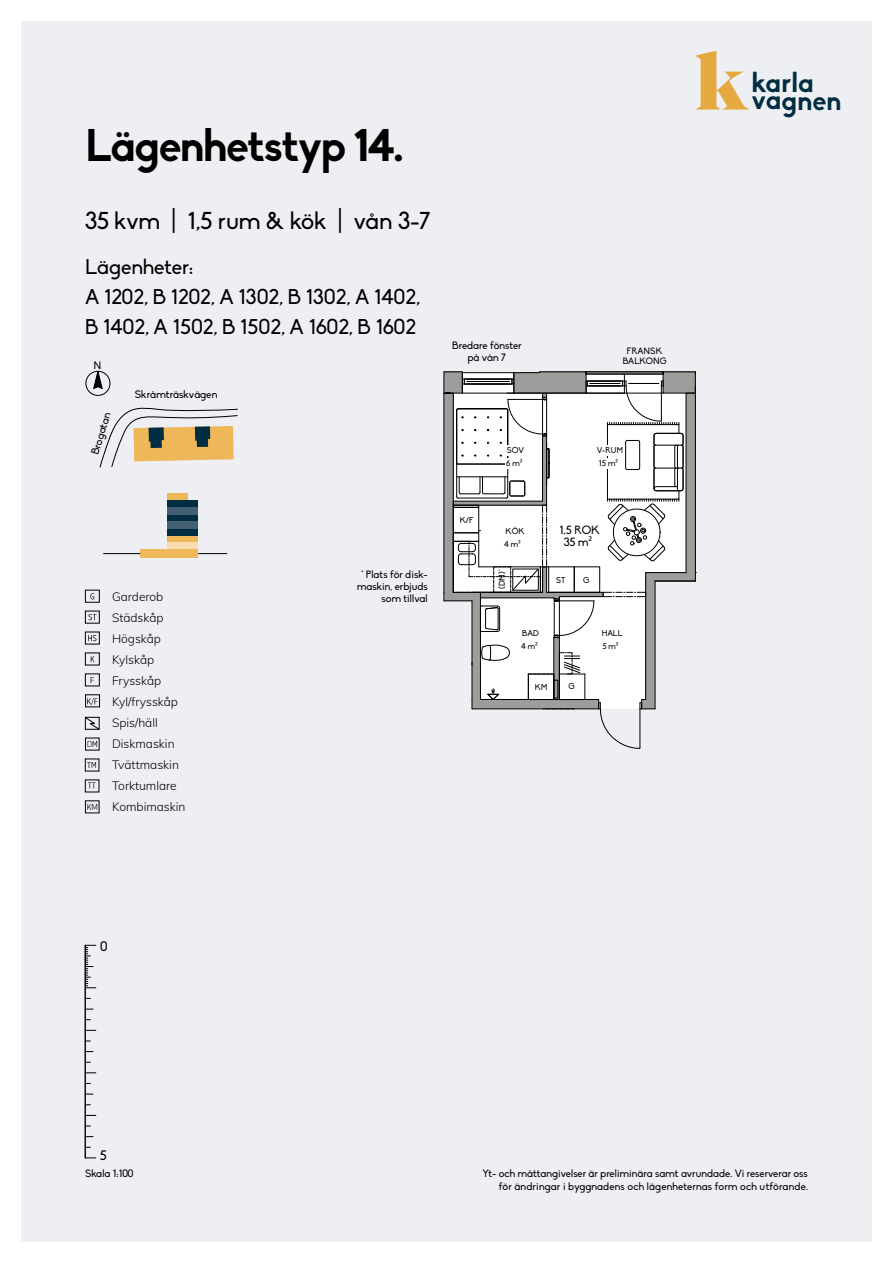
<style>
.page{position:relative;width:893px;height:1263px;background:#fff}
.page>*{position:absolute;margin:0;border:0;box-sizing:border-box;transform-origin:0 0}
.t1{font:900 82.65px "Mixta Sharp";color:#e5a940;scale:1.11 1}
.t2{font:700 45px "Biko";letter-spacing:-.03em;color:#000}
.t3{font:700 27.6px "Biko";letter-spacing:-.005em;color:#002d41}
.t4{font:24px "Biko";color:#000}
.t5{font:21px/30px "Biko";color:#000}
.t6{font:13.5px "Biko";color:#000}
.t7{font:12px "Mulish";color:#000}
.t8{font:12px "Biko";color:#000}
.t9{font:11.7px "Biko";color:#000}
.t10{font:10.65px "Biko";color:#000}
.t11{font:10.5px/12px "Biko";color:#000;text-align:right}
.t12{font:9px/10.5px "Biko";color:#000;text-align:center}
.t13{font:8.25px "Biko";letter-spacing:-.005em;color:#000}
.s1{font-family:"Helsinki";font-weight:100;font-size:8.7px}
.s2{font-family:"ISOCPEUR"}
</style>
<div class="page">
<div style="left:0;top:0;width:893px;height:1263px;background:#edeff3;border:21px solid #fff"></div>
<div style="left:85px;top:371px;width:25px;height:25px;border:1px solid #000;border-radius:50%"></div>
<svg style="left:92px;top:370px;width:11px;height:19px"></svg>
<div style="left:168px;top:493px;width:20px;height:7px;background:#eeb85a"></div>
<div style="left:168px;top:535px;width:30px;height:7px;background:#eeb85a"></div>
<div style="left:168px;top:542px;width:30px;height:8px;background:#f8dbaf"></div>
<div style="left:140px;top:550px;width:58px;height:8px;background:#eeb85a"></div>
<hr style="left:103px;top:553px;width:37px;height:1px;background:#000">
<svg style="left:198px;top:553px;width:29px;height:1px"></svg>
<svg style="left:90px;top:593px;width:4px;height:6px"></svg>
<div style="left:85px;top:590px;width:15px;height:12px;border:1px solid #000"></div>
<svg style="left:88px;top:614px;width:8px;height:6px"></svg>
<div style="left:85px;top:611px;width:15px;height:12px;border:1px solid #000"></div>
<svg style="left:91px;top:656px;width:4px;height:6px"></svg>
<div style="left:85px;top:653px;width:15px;height:12px;border:1px solid #000"></div>
<svg style="left:91px;top:677px;width:3px;height:6px"></svg>
<div style="left:85px;top:673px;width:15px;height:13px;border:1px solid #000"></div>
<div style="left:85px;top:694px;width:15px;height:13px;border:1px solid #000"></div>
<svg style="left:87px;top:698px;width:11px;height:7px"></svg>
<svg style="left:87px;top:762px;width:9px;height:6px"></svg>
<div style="left:85px;top:759px;width:14px;height:12px;border:1px solid #000"></div>
<svg style="left:88px;top:782px;width:8px;height:6px"></svg>
<div style="left:85px;top:779px;width:14px;height:13px;border:1px solid #000"></div>
<svg style="left:88px;top:741px;width:9px;height:6px"></svg>
<div style="left:85px;top:632px;width:15px;height:12px;border:1px solid #000"></div>
<svg style="left:88px;top:635px;width:8px;height:6px"></svg>
<svg style="left:85px;top:717px;width:15px;height:13px"></svg>
<svg style="left:86px;top:945px;width:10px;height:43px"></svg>
<hr style="left:85px;top:945px;width:1px;height:213px;background:#000">
<svg style="left:443px;top:371px;width:253px;height:378px"></svg>
<div style="left:602px;top:641px;width:15px;height:10px;background:#fff"></div>
<div style="left:602px;top:628px;width:16px;height:10px;background:#fff"></div>
<div style="left:168px;top:528px;width:30px;height:7px;background:#002d41"></div>
<div style="left:168px;top:514px;width:30px;height:7px;background:#002d41"></div>
<div style="left:168px;top:521px;width:30px;height:7px;background:#425f74"></div>
<div style="left:168px;top:500px;width:30px;height:7px;background:#002d41"></div>
<div style="left:168px;top:507px;width:30px;height:7px;background:#425f74"></div>
<svg style="left:99px;top:407px;width:139px;height:61px"></svg>
<h2 class="t2" style="left:85px;top:119px;width:320px">Lägenhetstyp 14.</h2>
<h3 class="t4" style="left:85px;top:207px;width:347px">35 kvm | 1,5 rum &amp; kök | vån 3-7</h3>
<h3 class="t5" style="left:85px;top:252px;width:336px">Lägenheter:<br>A 1202, B 1202, A 1302, B 1302, A 1402,<br>B 1402, A 1502, B 1502, A 1602, B 1602</h3>
<p class="t10" style="left:94px;top:359px;width:9px">N</p>
<p class="t10" style="left:89px;top:452px;width:45px;rotate:-73deg">Brogatan</p>
<p class="t10" style="left:135px;top:389px;width:84px">Skråmträskvägen</p>
<p class="t7" style="left:112px;top:588px;width:53px">Garderob</p>
<p class="t7" style="left:112px;top:609px;width:53px">Städskåp</p>
<p class="t7" style="left:112px;top:630px;width:50px">Högskåp</p>
<p class="t7" style="left:112px;top:651px;width:44px">Kylskåp</p>
<p class="t7" style="left:112px;top:672px;width:51px">Frysskåp</p>
<p class="t7" style="left:112px;top:693px;width:67px">Kyl/frysskåp</p>
<p class="t7" style="left:112px;top:714px;width:47px">Spis/häll</p>
<p class="t7" style="left:112px;top:735px;width:64px">Diskmaskin</p>
<p class="t7" style="left:112px;top:756px;width:68px">Tvättmaskin</p>
<p class="t7" style="left:112px;top:777px;width:66px">Torktumlare</p>
<p class="t7" style="left:87px;top:798px;width:100px"><span class="s1">KM</span> Kombimaskin</p>
<p class="t11" style="left:357px;top:569px;width:72px">* Plats för disk&shy;maskin, erbjuds som tillval</p>
<p class="t11" style="left:452px;top:340px;width:71px;text-align:center">Bredare fönster på vån 7</p>
<p class="t12" style="left:623px;top:345px;width:45px">FRANSK<br>BALKONG</p>
<p class="t13" style="left:460px;top:515px;width:15px">K/F</p>
<p class="t13" style="left:507px;top:446px;width:19px">SOV</p>
<p class="t13" style="left:506px;top:458px;width:18px">6 m<span class="s2">²</span></p>
<p class="t13" style="left:597px;top:446px;width:28px">V-RUM</p>
<p class="t13" style="left:599px;top:458px;width:20px">15 m<span class="s2">²</span></p>
<p class="t13" style="left:506px;top:526px;width:20px">KÖK</p>
<p class="t13" style="left:504px;top:539px;width:18px">4 m<span class="s2">²</span></p>
<p class="t13" style="left:497px;top:589px;width:21px;rotate:-90deg">(DM)*</p>
<p class="t9" style="left:560px;top:523px;width:42px">1,5 ROK</p>
<p class="t9" style="left:564px;top:536px;width:30px">35 m<span class="s2">²</span></p>
<p class="t13" style="left:556px;top:576px;width:11px">ST</p>
<p class="t13" style="left:583px;top:576px;width:8px">G</p>
<p class="t13" style="left:522px;top:629px;width:18px">BAD</p>
<p class="t13" style="left:602px;top:629px;width:22px">HALL</p>
<p class="t13" style="left:521px;top:641px;width:18px">4 m<span class="s2">²</span></p>
<p class="t13" style="left:602px;top:641px;width:18px">5 m<span class="s2">²</span></p>
<p class="t13" style="left:535px;top:682px;width:14px">KM</p>
<p class="t13" style="left:568px;top:682px;width:8px">G</p>
<h1 class="t1" style="left:695px;top:34px;width:48px">k</h1>
<h3 class="t3" style="left:752px;top:66px;width:64px">karla</h3>
<h3 class="t3" style="left:752px;top:83px;width:92px">vagnen</h3>
<p class="t6" style="left:100px;top:939px;width:10px">0</p>
<p class="t6" style="left:100px;top:1147px;width:8px">5</p>
<p class="t11" style="left:85px;top:1167px;width:50px">Skala 1:100</p>
<p class="t8" style="left:109px;top:1154px;width:18px;rotate:90deg">5m</p>
<p class="t11" style="left:482px;top:1167px;width:327px;line-height:13.5px">Yt- och måttangivelser är preliminära samt avrundade. Vi reserverar oss för ändringar i byggnadens och lägenheternas form och utförande.</p>
</div>
